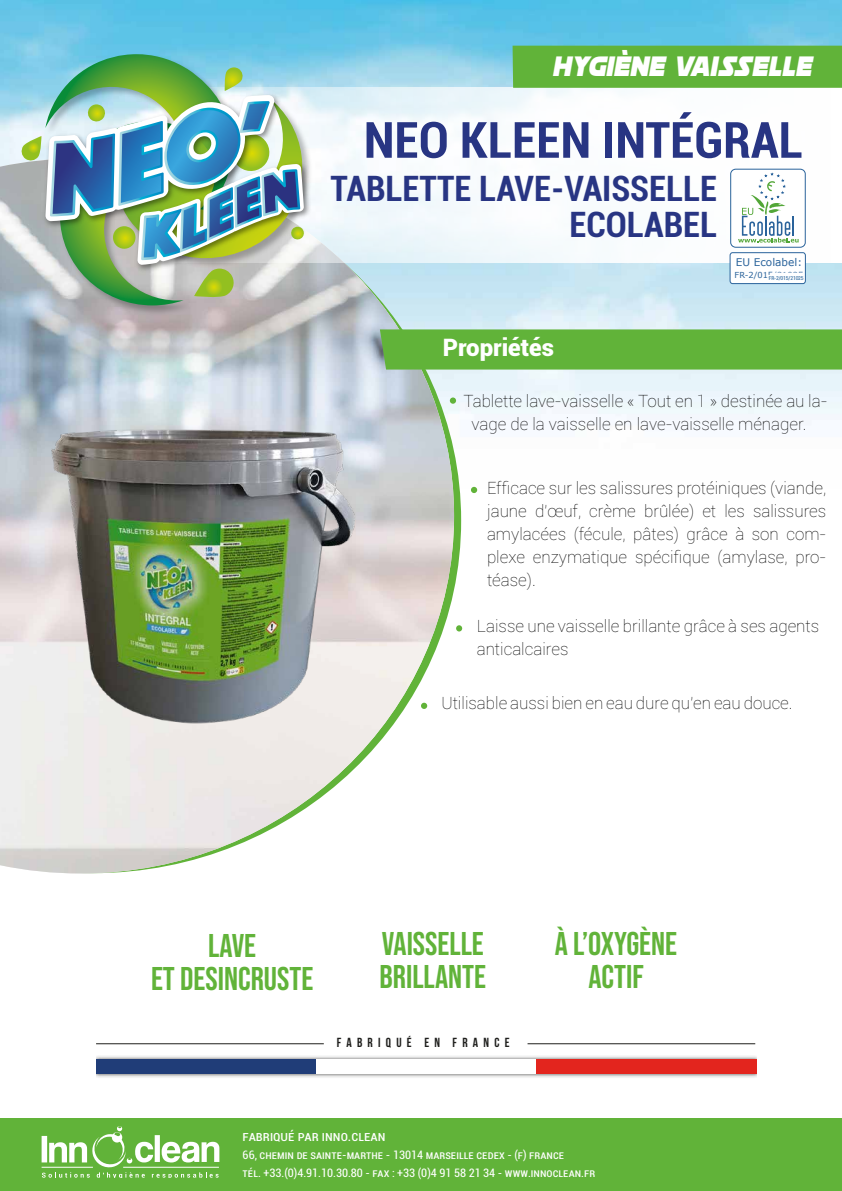
<style>
.page{position:relative;width:842px;height:1191px;background:#fff}
.page>*{position:absolute;margin:0;border:0;box-sizing:border-box;transform-origin:0 0}
.t1{font:700 condensed 50px "Roboto";color:#283583}
.t2{font:700 condensed 35px/36px "Roboto";color:#283583;text-align:right}
.t3{font:32.9px/32.9px "Bebas Neue";color:#61b339;text-align:center}
.t4{font:30px "Soloist Condensed";color:#fff}
.t5{font:900 24px "Roboto";color:#fff}
.t6{font:100 17px/23px "Roboto";color:#000}
.t7{font:condensed 14px "Roboto";color:#fff}
.t8{font:13.2px "Bebas Neue";letter-spacing:.4em;color:#1e1e1c}
.t9{font:condensed 11.7px/18px "Roboto";color:#fff}
.t10{font:10.6px "Verdana";color:#2a639b}
.t11{font:8.3px "Verdana";color:#2a639b}
.t12{font:condensed 5.4px "Roboto";letter-spacing:-.025em;color:#26639b}
</style>
<div class="page">
<img style="left:0;top:0;width:842px;height:487px">
<div style="left:0;top:1118px;width:842px;height:73px;background:#61b339"></div>
<img style="left:0;top:158px;width:454px;height:715px">
<svg style="left:315px;top:88px;width:527px;height:175px"></svg>
<div style="left:380px;top:329px;width:462px;height:40px;background:#61b339"></div>
<div style="left:513px;top:46px;width:329px;height:42px;background:#61b339"></div>
<div style="left:450px;top:397px;width:6px;height:7px;background:#61b339;border-radius:50%"></div>
<svg style="left:471px;top:487px;width:6px;height:6px"></svg>
<svg style="left:456px;top:625px;width:6px;height:6px"></svg>
<div style="left:421px;top:702px;width:6px;height:7px;background:#61b339;border-radius:50%"></div>
<img style="left:36px;top:391px;width:331px;height:353px">
<img style="left:43px;top:52px;width:271px;height:266px">
<img style="left:20px;top:54px;width:295px;height:251px">
<img style="left:96px;top:1056px;width:660px;height:22px">
<div style="left:96px;top:1058px;width:220px;height:15px;background:#203d78"></div>
<div style="left:316px;top:1058px;width:220px;height:15px;background:#fff"></div>
<div style="left:536px;top:1058px;width:220px;height:15px;background:#e3251e"></div>
<hr style="left:96px;top:1043px;width:228px;height:1px;background:#1e1e1c">
<hr style="left:527px;top:1043px;width:228px;height:1px;background:#1e1e1c">
<svg style="left:42px;top:1126px;width:177px;height:51px"></svg>
<div style="left:730px;top:253px;width:75px;height:30px;background:#fff;border-radius:3px"></div>
<div style="left:730px;top:252px;width:76px;height:32px;border:1px solid #2a639b;border-radius:3px"></div>
<div style="left:731px;top:169px;width:75px;height:78px;background:#fff;border-radius:5px"></div>
<div style="left:730px;top:169px;width:76px;height:79px;border:1px solid #2a639b;border-radius:5px"></div>
<svg style="left:738px;top:172px;width:61px;height:70px"></svg>
<div style="left:768px;top:273px;width:36px;height:10px;background:#fff;border-radius:5px"></div>
<h3 class="t4" style="left:552px;top:50px;width:261px">HYGIÈNE VAISSELLE</h3>
<h1 class="t1" style="left:364px;top:105px;width:440px">NEO KLEEN INTÉGRAL</h1>
<h2 class="t2" style="left:331px;top:169px;width:388px">TABLETTE LAVE-VAISSELLE<br>ECOLABEL</h2>
<p class="t10" style="left:736px;top:256px;width:68px">EU Ecolabel:</p>
<p class="t11" style="left:735px;top:269px;width:70px">FR-2/015/21025</p>
<p class="t12" style="left:769px;top:274px;width:36px">FR-2/015/21025</p>
<h3 class="t5" style="left:443px;top:330px;width:113px">Propriétés</h3>
<p class="t6" style="left:471px;top:389px;width:357px;text-indent:-8px">Tablette lave-vaisselle « Tout en 1 » destinée au la&shy;vage de la vaisselle en lave-vaisselle ménager.</p>
<p class="t6" style="left:487px;top:476px;width:341px;text-align:justify">Efficace sur les salissures protéiniques (viande, jaune d’œuf, crème brûlée) et les salissures amylacées (fécule, pâtes) grâce à son com&shy;plexe enzymatique spécifique (amylase, pro&shy;téase).</p>
<p class="t6" style="left:477px;top:614px;width:344px">Laisse une vaisselle brillante grâce à ses agents anticalcaires</p>
<p class="t6" style="left:441px;top:691px;width:353px">Utilisable aussi bien en eau dure qu’en eau douce.</p>
<h3 class="t3" style="left:151px;top:928px;width:164px">LAVE<br>ET DESINCRUSTE</h3>
<h3 class="t3" style="left:379px;top:926px;width:108px;text-align:left">VAISSELLE<br>BRILLANTE</h3>
<p class="t8" style="left:337px;top:1035px;width:174px">FABRIQUÉ EN FRANCE</p>
<h3 class="t3" style="left:555px;top:926px;width:124px">À L’OXYGÈNE<br>ACTIF</h3>
<p class="t7" style="left:243px;top:1126px;width:136px">fabriqué par inno.CLEAN</p>
<p class="t9" style="left:243px;top:1145px;width:294px">66, Chemin de Sainte-Marthe - 13014 MARSEILLE Cedex - (F) FRAN</p>
<p class="t9" style="left:243px;top:1145px;width:354px;text-indent:310px">CE<br>Tél. +33.(0)4.91.10.30.80 - Fax : +33 (0)4 91 58 21 34 - www.innoclean.fr</p>
</div>
